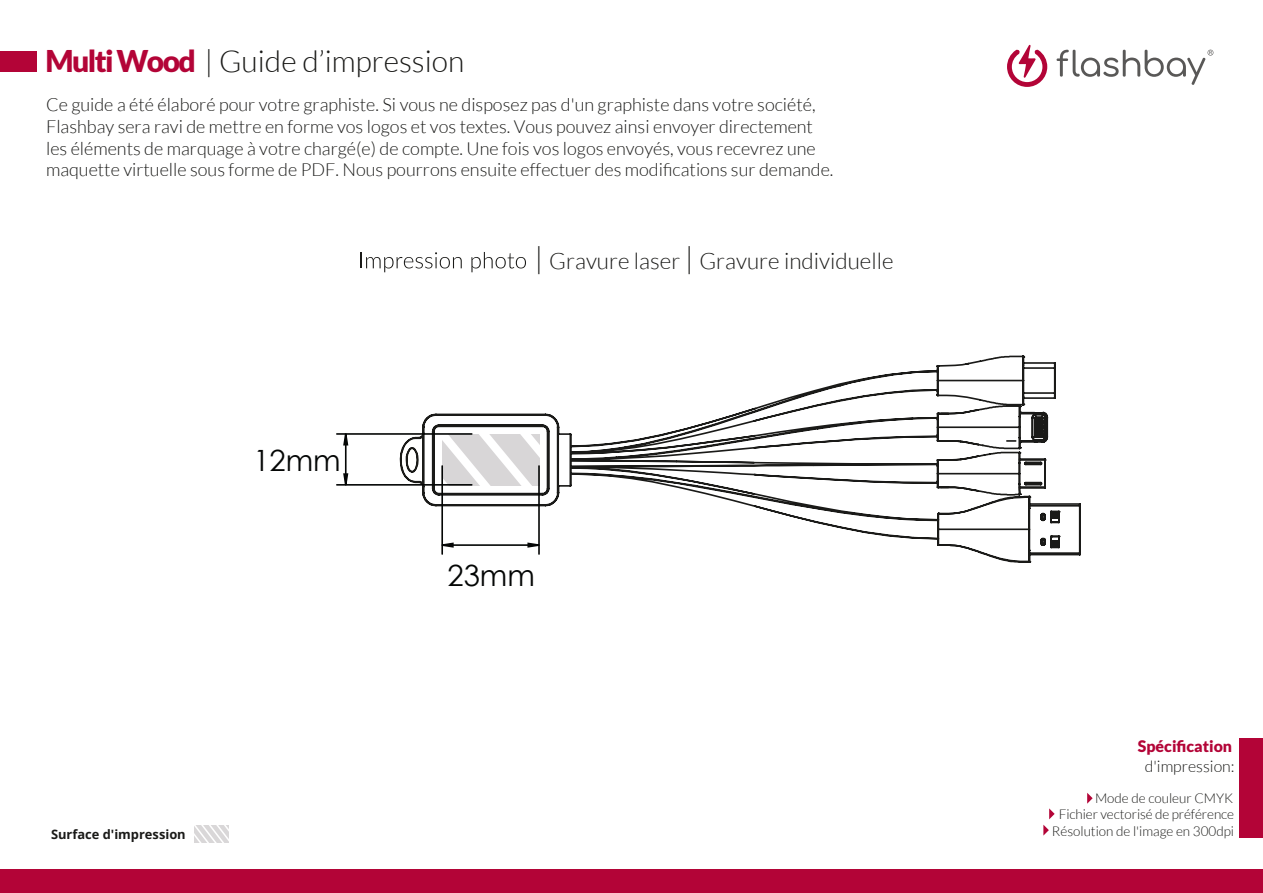
<style>
.page{position:relative;width:1263px;height:893px;background:#fff}
.page>*{position:absolute;margin:0;border:0;box-sizing:border-box;transform-origin:0 0}
.t1{font:300 30px "Lato";color:#1a1a18}
.t2{font:29.25px "Century Gothic";color:#040605}
.t3{font:300 22.5px "Lato";color:#1a1a18}
.t4{font:300 18px/21.6px "Lato";color:#1a1a18}
.t5{font:900 15.9px "Lato";color:#b30437}
.t6{font:300 15.9px "Lato";color:#1a1a18}
.t7{font:300 13.5px/16.2px "Lato";color:#1a1a18;text-align:right}
.t8{font:700 12.9px "Open Sans";color:#1a1a18}
.s1{font-weight:900;color:#b30437}
.s2{font-size:30px}
</style>
<div class="page">
<svg style="left:194px;top:826px;width:35px;height:17px"></svg>
<div style="left:1px;top:869px;width:1262px;height:24px;background:#b30437"></div>
<svg style="left:1007px;top:44px;width:40px;height:43px"></svg>
<svg style="left:1057px;top:50px;width:156px;height:35px"></svg>
<div style="left:0;top:51px;width:37px;height:21px;background:#b30437"></div>
<div style="left:1240px;top:738px;width:23px;height:100px;background:#b30437"></div>
<svg style="left:1087px;top:793px;width:6px;height:11px"></svg>
<svg style="left:1049px;top:808px;width:6px;height:11px"></svg>
<svg style="left:1043px;top:825px;width:6px;height:10px"></svg>
<svg style="left:361px;top:252px;width:101px;height:20px"></svg>
<svg style="left:471px;top:252px;width:55px;height:20px"></svg>
<svg style="left:399px;top:355px;width:682px;height:208px"></svg>
<hr style="left:345px;top:434px;width:2px;height:51px;background:#040605">
<hr style="left:337px;top:484px;width:135px;height:2px;background:#040605">
<hr style="left:337px;top:433px;width:135px;height:2px;background:#040605">
<svg style="left:342px;top:433px;width:7px;height:13px"></svg>
<svg style="left:342px;top:472px;width:7px;height:14px"></svg>
<hr style="left:442px;top:544px;width:97px;height:2px;background:#040605">
<hr style="left:538px;top:466px;width:2px;height:88px;background:#040605">
<hr style="left:441px;top:466px;width:2px;height:88px;background:#040605">
<svg style="left:440px;top:541px;width:14px;height:8px"></svg>
<svg style="left:527px;top:541px;width:14px;height:8px"></svg>
<h1 class="t1" style="left:45px;top:45px;width:420px"><span class="s1">Multi Wood</span> | Guide d’impression</h1>
<p class="t4" style="left:46px;top:94px;width:789px">Ce guide a été élaboré pour votre graphiste. Si vous ne disposez pas d'un graphiste dans votre société, Flashbay sera ravi de mettre en forme vos logos et vos textes. Vous pouvez ainsi envoyer directement les éléments de marquage à votre chargé(e) de compte. Une fois vos logos envoyés, vous recevrez une maquette virtuelle sous forme de PDF. Nous pourrons ensuite effectuer des modifications sur demande.</p>
<h2 class="t2" style="left:253px;top:440px;width:89px">12mm</h2>
<p class="t8" style="left:51px;top:825px;width:136px">Surface d'impression</p>
<p class="t3" style="left:534px;top:249px;width:361px"><span class="s2">|</span> Gravure laser <span class="s2">|</span> Gravure individuelle</p>
<h2 class="t2" style="left:447px;top:555px;width:89px">23mm</h2>
<p class="t5" style="left:1138px;top:737px;width:96px">Spécification</p>
<p class="t6" style="left:1145px;top:757px;width:91px">d'impression:</p>
<p class="t7" style="left:1052px;top:790px;width:184px">Mode de couleur CMYK<br>Fichier vectorisé de préférence<br>Résolution de l'image en 300dpi</p>
</div>
